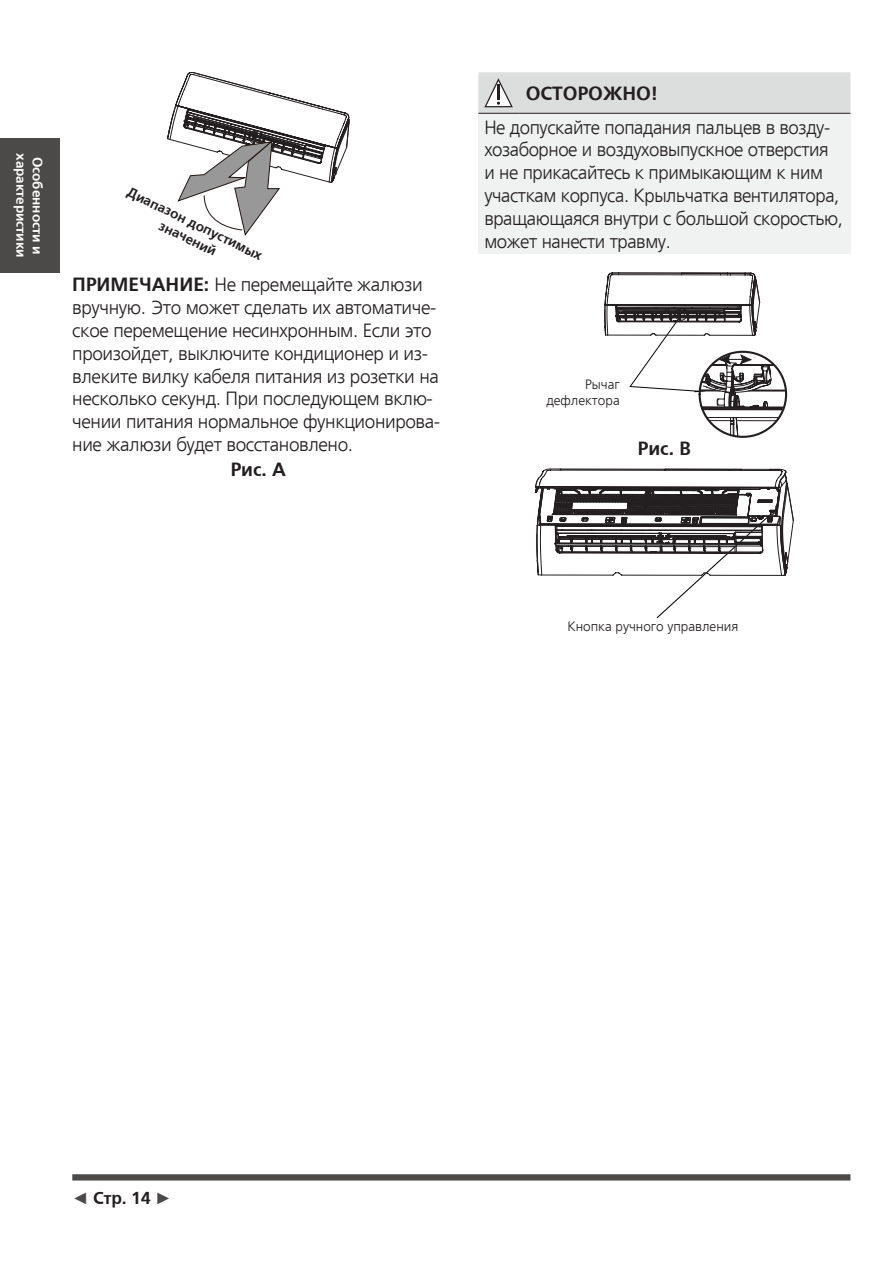
<style>
.page{position:relative;width:893px;height:1263px;background:#fff}
.page>*{position:absolute;margin:0;border:0;box-sizing:border-box;transform-origin:0 0}
.t1{font:300 19.05px/22.8px "Frutiger LTCYR";letter-spacing:-.02em;color:#231f20}
.t2{font:700 19.05px "Frutiger LTCYR";color:#231f20}
.t3{font:700 17.25px "Frutiger LTCYR";color:#231f20}
.t4{font:300 13.5px/16.2px "Frutiger LTCYR";color:#231f20;text-align:right}
.t5{font:700 13.5px "Frutiger LTCYR";color:#fff}
.t6{font:700 13.5px/16.2px "Frutiger LTCYR";color:#231f20;text-align:center}
.s1{font-weight:700}
.s2{font-family:"Arial";font-size:16.5px;color:#4c4949}
</style>
<div class="page">
<div style="left:72px;top:1174px;width:778px;height:6px;background:#4c4949"></div>
<div style="left:0;top:138px;width:60px;height:135px;background:#4c4949"></div>
<svg style="left:168px;top:72px;width:181px;height:163px"></svg>
<div style="left:478px;top:113px;width:372px;height:141px;background:#f0f1f1"></div>
<hr style="left:478px;top:113px;width:42px;height:1px;background:#231f20">
<hr style="left:520px;top:113px;width:330px;height:1px;background:#231f20">
<svg style="left:478px;top:72px;width:372px;height:41px;background:#d9dada"></svg>
<svg style="left:605px;top:273px;width:182px;height:165px"></svg>
<svg style="left:535px;top:469px;width:258px;height:149px"></svg>
<p class="t5" style="left:29px;top:153px;width:106px;rotate:90deg">характеристики</p>
<p class="t5" style="left:45px;top:156px;width:99px;rotate:90deg">Особенности и</p>
<p class="t6" style="left:132px;top:184px;width:150px;rotate:26deg">Диапазон допустимых значений</p>
<p class="t1" style="left:72px;top:273px;width:369px"><span class="s1">ПРИМЕЧАНИЕ:</span> Не перемещайте жалюзи вручную. Это может сделать их автоматиче&shy;ское перемещение несинхронным. Если это произойдет, выключите кондиционер и из&shy;влеките вилку кабеля питания из розетки на несколько секунд. При последующем вклю&shy;чении питания нормальное функционирова&shy;ние жалюзи будет восстановлено.</p>
<p class="t2" style="left:231px;top:459px;width:57px">Рис. A</p>
<p class="t2" style="left:526px;top:83px;width:134px">ОСТОРОЖНО!</p>
<p class="t1" style="left:484px;top:116px;width:360px">Не допускайте попадания пальцев в возду&shy;хозаборное и воздуховыпускное отверстия и не прикасайтесь к примыкающим к ним участкам корпуса. Крыльчатка вентилятора, вращающаяся внутри с большой скоростью, может нанести травму.</p>
<p class="t4" style="left:546px;top:376px;width:75px">Рычаг дефлектора</p>
<p class="t2" style="left:638px;top:438px;width:55px">Рис. B</p>
<p class="t4" style="left:567px;top:618px;width:172px">Кнопка ручного управления</p>
<p class="t3" style="left:72px;top:1188px;width:101px"><span class="s2">◄</span> Стр. 14 <span class="s2">►</span></p>
</div>
